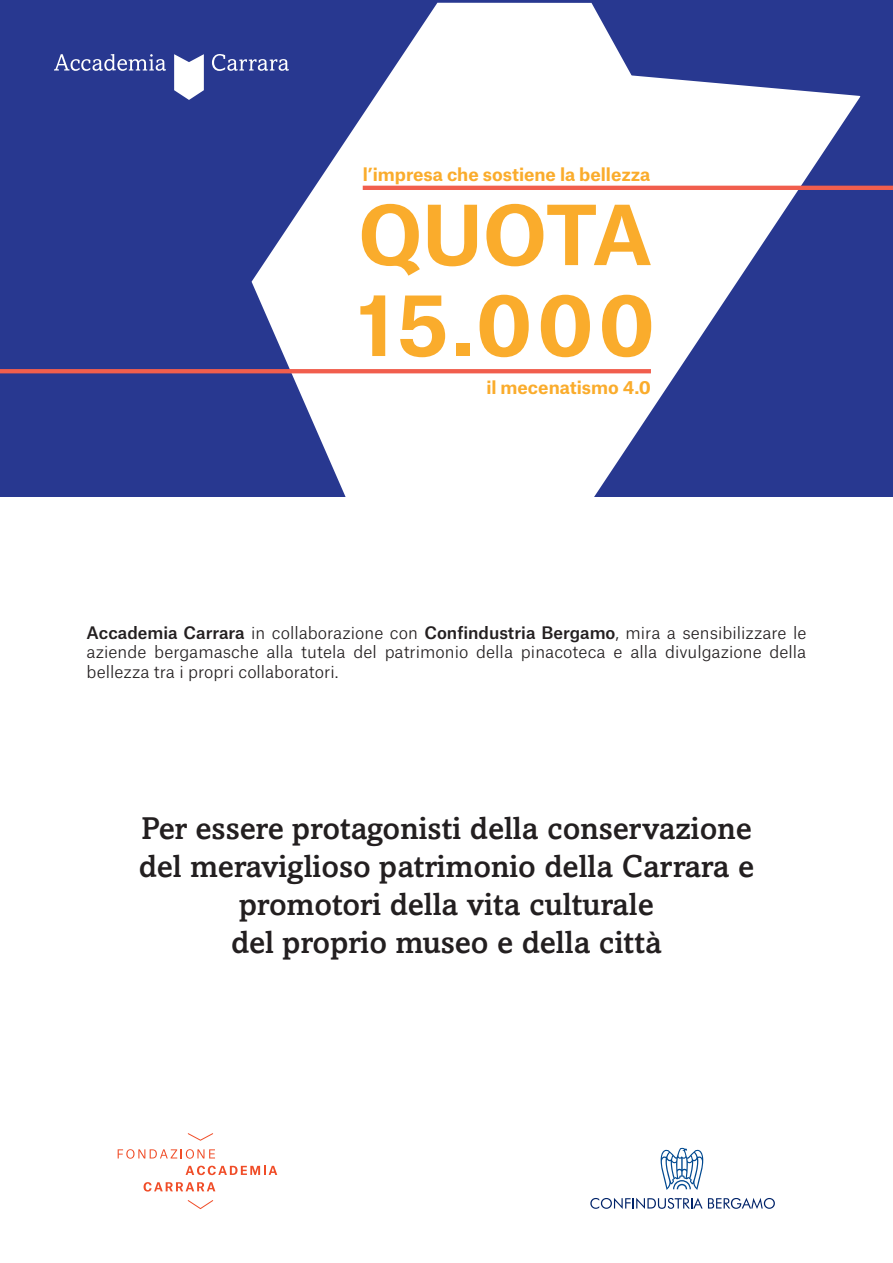
<style>
.page{position:relative;width:893px;height:1263px;background:#fff}
.page>*{position:absolute;margin:0;border:0;box-sizing:border-box;transform-origin:0 0}
.t1{font:500 31.5px "Amasis MT Pro";color:#231f20}
.t2{font:700 17.4px "Atlas Grotesk";color:#faac2c}
.t3{font:300 16.5px/19.8px "Atlas Grotesk";color:#231f20;text-align:justify}
.s1{font-weight:500}
</style>
<div class="page">
<div style="left:0;top:0;width:893px;height:497px;background:#283890"></div>
<svg style="left:252px;top:3px;width:608px;height:494px;fill:#fff"></svg>
<hr style="left:0;top:369px;width:651px;height:4px;background:#f15e4d">
<hr style="left:363px;top:186px;width:530px;height:4px;background:#f15e4d">
<svg style="left:362px;top:204px;width:58px;height:72px"></svg>
<svg style="left:428px;top:205px;width:49px;height:61px"></svg>
<svg style="left:486px;top:204px;width:165px;height:62px"></svg>
<svg style="left:360px;top:295px;width:25px;height:61px"></svg>
<svg style="left:400px;top:295px;width:45px;height:62px"></svg>
<div style="left:456px;top:343px;width:14px;height:13px;background:#faac2c"></div>
<svg style="left:480px;top:295px;width:49px;height:62px"></svg>
<svg style="left:541px;top:295px;width:49px;height:62px"></svg>
<svg style="left:602px;top:295px;width:49px;height:62px"></svg>
<svg style="left:54px;top:54px;width:112px;height:17px"></svg>
<svg style="left:212px;top:54px;width:77px;height:17px"></svg>
<svg style="left:174px;top:54px;width:30px;height:46px"></svg>
<svg style="left:144px;top:1182px;width:71px;height:9px"></svg>
<svg style="left:186px;top:1166px;width:91px;height:9px"></svg>
<svg style="left:118px;top:1149px;width:97px;height:10px"></svg>
<svg style="left:188px;top:1133px;width:25px;height:8px"></svg>
<svg style="left:188px;top:1200px;width:25px;height:9px"></svg>
<svg style="left:590px;top:1198px;width:185px;height:11px"></svg>
<svg style="left:660px;top:1148px;width:44px;height:42px"></svg>
<p class="t2" style="left:363px;top:160px;width:289px">l’impresa che sostiene la bellezza</p>
<p class="t2" style="left:486px;top:373px;width:166px">il mecenatismo 4.0</p>
<p class="t3" style="left:87px;top:621px;width:721px"><span class="s1">Accademia Carrara</span> in collaborazione con <span class="s1">Confindustria Bergamo</span>, mira a sensibilizzare le aziende bergamasche alla tutela del patrimonio della pinacoteca e alla divulgazione della bellezza tra i propri collaboratori.</p>
<p class="t1" style="left:141px;top:810px;width:612px">Per essere protagonisti della conservazione</p>
<p class="t1" style="left:139px;top:847px;width:617px">del meraviglioso patrimonio della Carrara e</p>
<p class="t1" style="left:239px;top:885px;width:416px">promotori della vita culturale</p>
<p class="t1" style="left:231px;top:923px;width:432px">del proprio museo e della città</p>
</div>
